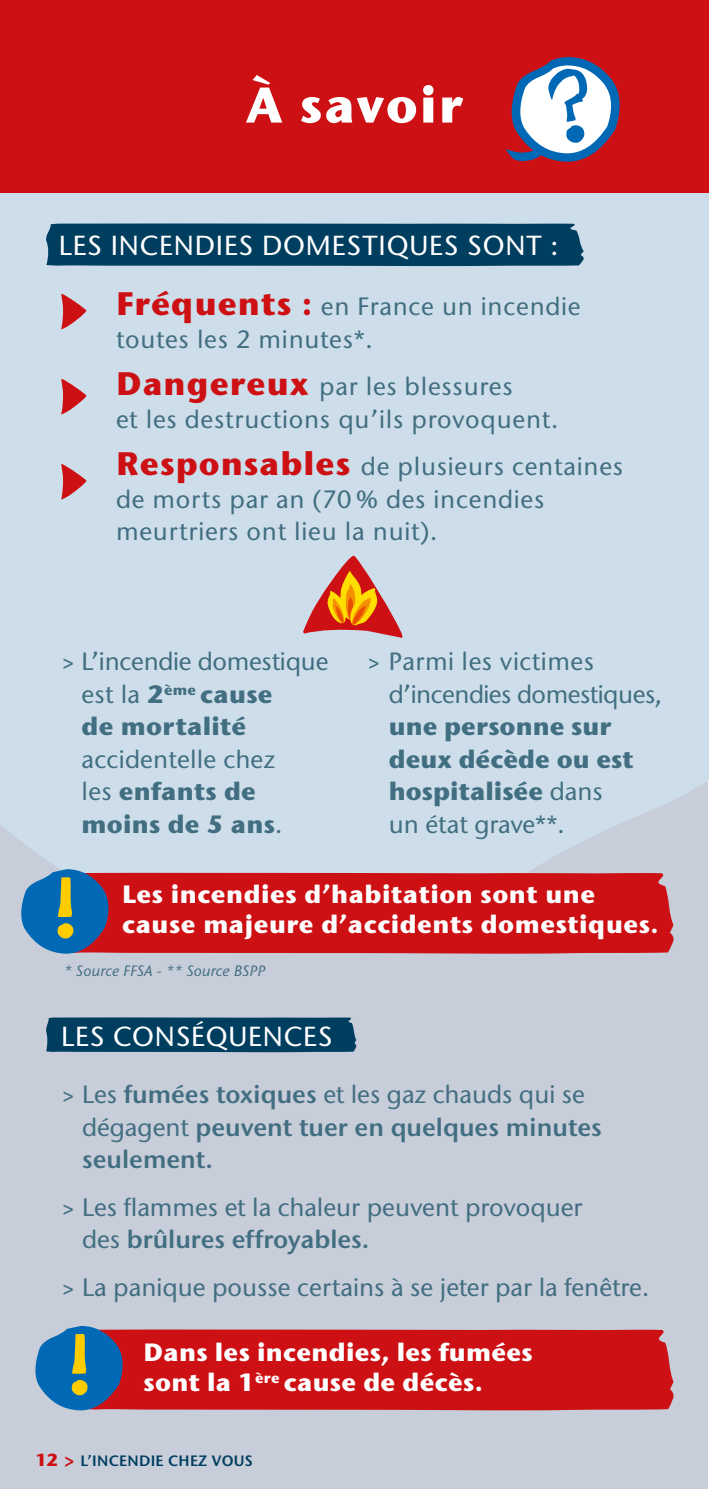
<style>
.page{position:relative;width:709px;height:1489px;background:#fff}
.page>*{position:absolute;margin:0;border:0;box-sizing:border-box;transform-origin:0 0}
.t1{font:700 50px "Stone Sans ITC Std";letter-spacing:.04em;color:#fff}
.t2{font:500 27.5px "Stone Sans ITC Std";letter-spacing:.03em;color:#fff}
.t3{font:500 25px/32.5px "Stone Sans ITC Std";letter-spacing:.02em;color:#426e81}
.t4{font:700 25px/30px "Stone Sans ITC Std";letter-spacing:.02em;color:#fff}
.t5{font:500 25px/32.5px "Stone Sans ITC Std";color:#426e81}
.t6{font:600 25px/32.5px "Stone Sans ITC Std";color:#426e81}
.t7{font:700 25px/32.5px "Stone Sans ITC Std";color:#426e81}
.t8{font:500 25px/32.5px "Stone Sans ITC Std";letter-spacing:-.01em;color:#426e81}
.t9{font:500 25px/32.5px "Stone Sans ITC Std";letter-spacing:-.02em;color:#426e81}
.t10{font:italic 500 15px "Stone Sans ITC Std";letter-spacing:.01em;color:#426e81}
.t11{font:600 15px "Stone Sans ITC Std";letter-spacing:.02em;color:#003e60}
.s1{font-weight:700;font-size:32.5px;color:#cd1013}
.s2{font-weight:700}
.s3{font-weight:500}
.s4{font-weight:600}
.s5{font-weight:700;font-size:17.5px;color:#cd1013}
</style>
<div class="page">
<div style="left:0;top:0;width:707px;height:1488px;background:#c7cdd9"></div>
<div style="left:0;top:193px;width:709px;height:750px;background:#cddeea"></div>
<div style="left:0;top:0;width:709px;height:193px;background:#cd1013"></div>
<div style="left:46px;top:223px;width:537px;height:43px;background:#003e60"></div>
<div style="left:46px;top:1017px;width:310px;height:35px;background:#003e60"></div>
<svg style="left:506px;top:57px;width:113px;height:105px"></svg>
<div style="left:123px;top:1329px;width:550px;height:81px;background:#cd1013"></div>
<div style="left:108px;top:872px;width:565px;height:81px;background:#cd1013"></div>
<svg style="left:35px;top:1325px;width:88px;height:85px"></svg>
<svg style="left:21px;top:869px;width:87px;height:84px"></svg>
<svg style="left:61px;top:294px;width:25px;height:35px"></svg>
<svg style="left:61px;top:379px;width:25px;height:35px"></svg>
<svg style="left:61px;top:464px;width:25px;height:35px"></svg>
<svg style="left:303px;top:555px;width:99px;height:83px"></svg>
<h1 class="t1" style="left:246px;top:72px;width:219px">À savoir</h1>
<p class="t2" style="left:59px;top:229px;width:501px">LES INCENDIES DOMESTIQUES SONT :</p>
<p class="t3" style="left:116px;top:290px;width:466px"><span class="s1">Fréquents :</span> en France un incendie toutes les 2 minutes*.</p>
<p class="t3" style="left:116px;top:370px;width:444px"><span class="s1">Dangereux</span> par les blessures<br>et les destructions qu’ils provoquent.</p>
<p class="t3" style="left:116px;top:450px;width:508px"><span class="s1">Responsables</span> de plusieurs centaines de morts par an (70 % des incendies meurtriers ont lieu la nuit).</p>
<p class="t8" style="left:82px;top:645px;width:248px;text-indent:-20px">&gt; L’incendie domestique est la <span class="s2">2</span><sup>ème</sup> <span class="s2">cause<br>de mortalité</span></p>
<p class="t3" style="left:82px;top:742px;width:202px">accidentelle chez les <span class="s2">enfants de moins de 5 ans</span>.</p>
<p class="t9" style="left:389px;top:645px;width:275px;text-indent:-22px">&gt; Parmi les victimes d’incendies domestiques,</p>
<p class="t7" style="left:389px;top:709px;width:246px">une personne sur deux décède ou est hospitalisée <span class="s3">dans un état grave**.</span></p>
<p class="t4" style="left:122px;top:878px;width:538px">Les incendies d’habitation sont une cause majeure d’accidents domestiques.</p>
<p class="t10" style="left:64px;top:961px;width:203px">* Source FFSA - ** Source BSPP</p>
<p class="t2" style="left:61px;top:1019px;width:273px">LES CONSÉQUENCES</p>
<p class="t6" style="left:82px;top:1077px;width:521px;text-indent:-21px"><span class="s3">&gt; Les</span> fumées toxiques <span class="s3">et les gaz chauds qui se dégagent</span> peuvent tuer en quelques minutes seulement.</p>
<p class="t5" style="left:82px;top:1190px;width:502px;text-indent:-21px">&gt; Les flammes et la chaleur peuvent provoquer des <span class="s4">brûlures effroyables.</span></p>
<p class="t5" style="left:61px;top:1270px;width:589px">&gt; La panique pousse certains à se jeter par la fenêtre.</p>
<p class="t4" style="left:144px;top:1336px;width:391px">Dans les incendies, les fumées sont la 1<sup>ère</sup> cause de décès.</p>
<p class="t11" style="left:35px;top:1451px;width:219px"><span class="s5">12 &gt;</span> L’INCENDIE CHEZ VOUS</p>
</div>
